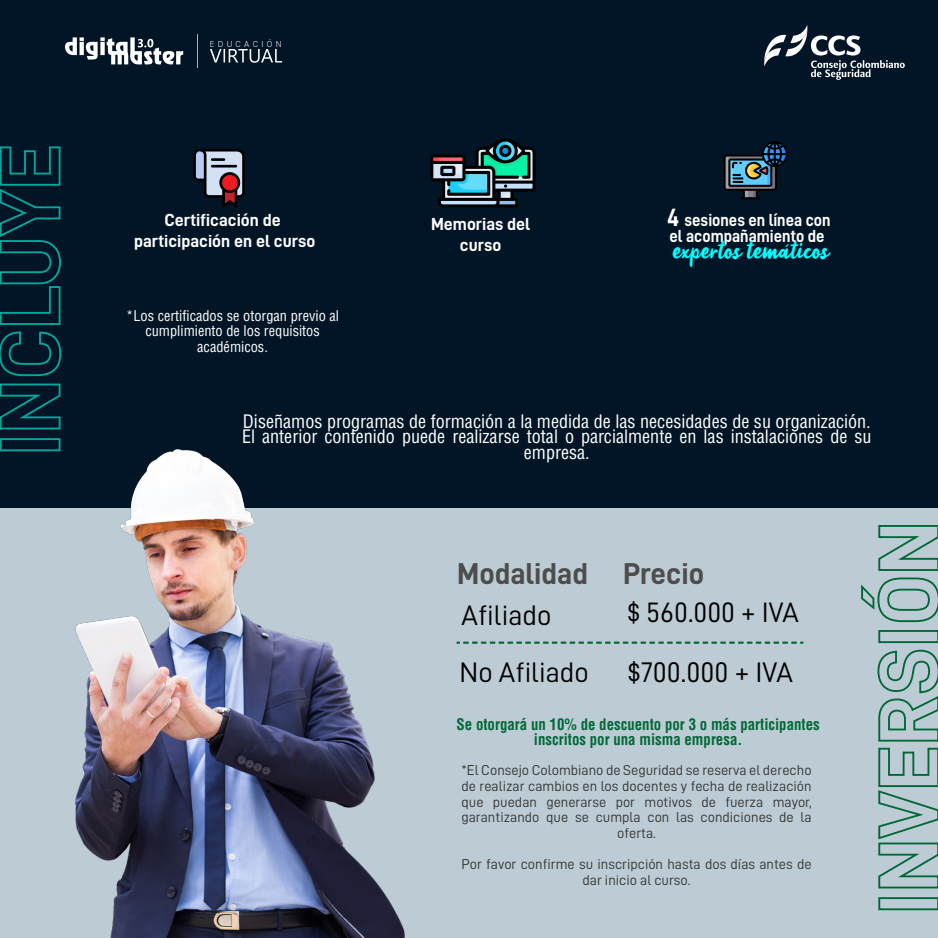
<style>
.page{position:relative;width:938px;height:938px;background:#fff}
.page>*{position:absolute;margin:0;border:0;box-sizing:border-box;transform-origin:0 0}
.t1{font:30.44px "Jelly Bean Script DEMO";color:#0ff;scale:.93 1}
.t2{font:30.31px "D DIN Bold";color:#4d4d4d}
.t3{font:28.38px/57.6px "D DIN";color:#000}
.t4{font:28.12px "D DIN";color:#000}
.t5{font:condensed 18.12px/15.6px "Helvetica LT Std";color:#fff;text-align:center}
.t6{font:17.5px/21px "D DIN Bold";color:#fff;text-align:center}
.t7{font:17.5px/16px "D DIN Bold";color:#fff;scale:.93 1}
.t8{font:700 condensed 15.62px/15.6px "Helvetica LT Std";color:#006837;text-align:center;scale:.95 1}
.t9{font:14.38px/15.6px "D DIN";color:#333;text-align:center}
.t10{font:condensed 14.38px/15.6px "Helvetica LT Std";color:#fff;text-align:center}
.t11{font:300 8.38px "Roboto";letter-spacing:.395em;color:#fff}
.s1{font-size:25.06px}
</style>
<div class="page">
<div style="left:0;top:499px;width:938px;height:439px;background:#bdccd4"></div>
<div style="left:0;top:0;width:938px;height:507px;background:#011526"></div>
<hr style="left:197px;top:35px;width:1px;height:33px;background:#0ff">
<svg style="left:65px;top:37px;width:118px;height:27px"></svg>
<svg style="left:210px;top:49px;width:72px;height:14px"></svg>
<svg style="left:764px;top:25px;width:140px;height:55px"></svg>
<svg style="left:878px;top:897px;width:60px;height:13px"></svg>
<svg style="left:877px;top:630px;width:61px;height:259px"></svg>
<svg style="left:861px;top:525px;width:77px;height:98px"></svg>
<svg style="left:0;top:438px;width:59px;height:13px"></svg>
<svg style="left:0;top:383px;width:61px;height:46px"></svg>
<svg style="left:0;top:331px;width:61px;height:45px"></svg>
<svg style="left:0;top:146px;width:61px;height:179px"></svg>
<svg style="left:193px;top:149px;width:52px;height:58px"></svg>
<svg style="left:430px;top:138px;width:105px;height:69px"></svg>
<svg style="left:456px;top:641px;width:347px;height:2px"></svg>
<img style="left:59px;top:438px;width:350px;height:500px">
<svg style="left:723px;top:141px;width:64px;height:58px"></svg>
<p class="t11" style="left:210px;top:38px;width:73px">EDUCACIÓN</p>
<p class="t6" style="left:134px;top:209px;width:183px">Certificación de participación en el curso</p>
<p class="t6" style="left:431px;top:213px;width:101px">Memorias del curso</p>
<p class="t10" style="left:126px;top:308px;width:214px">*Los certificados se otorgan previo al cumplimiento de los requisitos académicos.</p>
<p class="t7" style="left:667px;top:212px;width:177px"><span class="s1">4</span> sesiones en línea con el acompañamiento de</p>
<h1 class="t1" style="left:673px;top:238px;width:170px">expertos tematicos</h1>
<p class="t5" style="left:242px;top:413px;width:631px">Diseñamos programas de formación a la medida de las necesidades de su organización.<br>El anterior contenido puede realizarse total o parcialmente en las instalaciones de su empresa.</p>
<h2 class="t2" style="left:457px;top:556px;width:248px">Modalidad Precio</h2>
<h3 class="t3" style="left:459px;top:585px;width:131px">Afiliado<br>No Afiliado</h3>
<p class="t8" style="left:456px;top:716px;width:384px">Se otorgará un 10% de descuento por 3 o más participantes inscritos por una misma empresa.</p>
<p class="t9" style="left:461px;top:762px;width:352px">*El Consejo Colombiano de Seguridad se reserva el derecho de realizar cambios en los docentes y fecha de realización que puedan generarse por motivos de fuerza mayor, garantizando que se cumpla con las condiciones de la oferta.</p>
<p class="t9" style="left:461px;top:856px;width:352px">Por favor confirme su inscripción hasta dos días antes de dar inicio al curso.</p>
<h3 class="t4" style="left:627px;top:597px;width:173px">$ 560.000 + IVA</h3>
<h3 class="t3" style="left:627px;top:643px;width:167px">$700.000 + IVA</h3>
</div>
